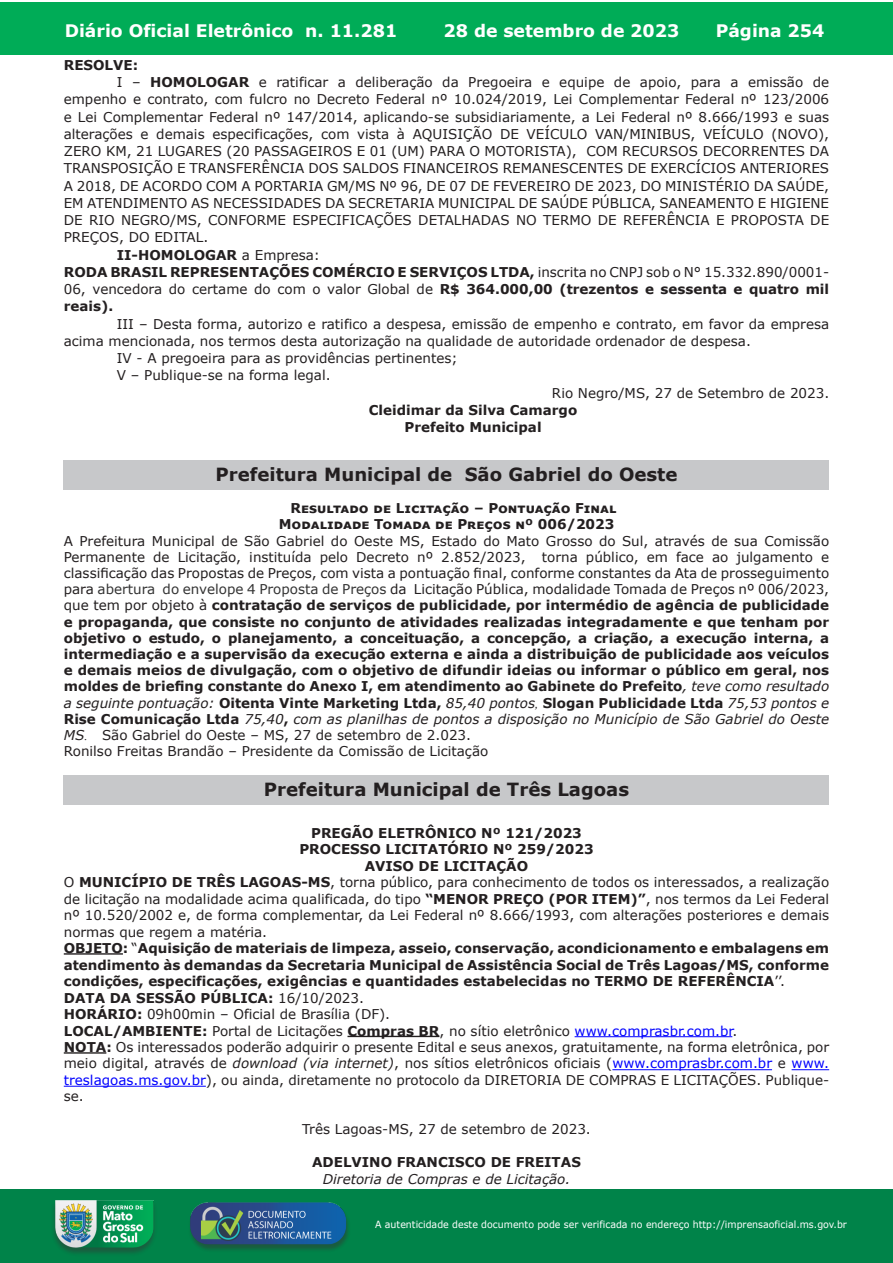
<style>
.page{position:relative;width:893px;height:1263px;background:#fff}
.page>*{position:absolute;margin:0;border:0;box-sizing:border-box;transform-origin:0 0}
.t1{font:700 18.15px "Verdana";color:#231f20}
.t2{font:700 17.25px "Verdana";color:#fff}
.t3{font:700 13.5px/16.2px "Verdana";color:#231f20;text-align:center}
.t4{font:13.5px "Verdana";color:#231f20}
.t5{font:italic 13.5px "Verdana";color:#231f20}
.t6{font:9.9px "Verdana";color:#fff;scale:.95 1}
.s1{font-weight:700}
.s2{font-weight:400}
.s3{font-weight:400;color:#333}
.s4{font-weight:400;font-style:italic}
.s5{font-family:"Times New Roman";font-weight:400;font-style:italic}
.s6{color:#00f}
.s7{font-style:italic}
</style>
<div class="page">
<div style="left:0;top:2px;width:893px;height:53px;background:#00ac57"></div>
<div style="left:1px;top:1189px;width:892px;height:74px;background:#008349"></div>
<img style="left:49px;top:1198px;width:111px;height:61px">
<img style="left:185px;top:1201px;width:168px;height:54px">
<hr style="left:64px;top:953px;width:59px;height:2px;background:#231f20">
<hr style="left:347px;top:1036px;width:92px;height:1px;background:#231f20">
<hr style="left:575px;top:1036px;width:157px;height:1px;background:#00f">
<hr style="left:64px;top:1052px;width:42px;height:2px;background:#231f20">
<hr style="left:612px;top:1069px;width:160px;height:1px;background:#00f">
<hr style="left:792px;top:1069px;width:37px;height:1px;background:#00f">
<hr style="left:64px;top:1086px;width:142px;height:1px;background:#00f">
<div style="left:64px;top:460px;width:765px;height:29px;background:#c7c8ca"></div>
<div style="left:64px;top:775px;width:765px;height:30px;background:#c7c8ca"></div>
<p class="t2" style="left:65px;top:18px;width:334px">Diário Oficial Eletrônico n. 11.281</p>
<p class="t2" style="left:444px;top:18px;width:237px">28 de setembro de 2023</p>
<p class="t2" style="left:716px;top:18px;width:110px">Página 254</p>
<p class="t3" style="left:64px;top:57px;width:76px">RESOLVE:</p>
<p class="t4" style="left:117px;top:73px;width:714px">I – <span class="s1">HOMOLOGAR</span> e ratificar a deliberação da Pregoeira e equipe de apoio, para a emissão de</p>
<p class="t4" style="left:64px;top:90px;width:767px">empenho e contrato, com fulcro no Decreto Federal nº 10.024/2019, Lei Complementar Federal nº 123/2006</p>
<p class="t4" style="left:64px;top:107px;width:767px">e Lei Complementar Federal nº 147/2014, aplicando-se subsidiariamente, a Lei Federal nº 8.666/1993 e suas</p>
<p class="t4" style="left:64px;top:125px;width:767px">alterações e demais especificações, com vista à AQUISIÇÃO DE VEÍCULO VAN/MINIBUS, VEÍCULO (NOVO),</p>
<p class="t4" style="left:64px;top:142px;width:767px">ZERO KM, 21 LUGARES (20 PASSAGEIROS E 01 (UM) PARA O MOTORISTA), COM RECURSOS DECORRENTES DA</p>
<p class="t4" style="left:64px;top:159px;width:767px">TRANSPOSIÇÃO E TRANSFERÊNCIA DOS SALDOS FINANCEIROS REMANESCENTES DE EXERCÍCIOS ANTERIORES</p>
<p class="t4" style="left:64px;top:176px;width:767px">A 2018, DE ACORDO COM A PORTARIA GM/MS Nº 96, DE 07 DE FEVEREIRO DE 2023, DO MINISTÉRIO DA SAÚDE,</p>
<p class="t4" style="left:64px;top:194px;width:767px">EM ATENDIMENTO AS NECESSIDADES DA SECRETARIA MUNICIPAL DE SAÚDE PÚBLICA, SANEAMENTO E HIGIENE</p>
<p class="t4" style="left:64px;top:211px;width:767px">DE RIO NEGRO/MS, CONFORME ESPECIFICAÇÕES DETALHADAS NO TERMO DE REFERÊNCIA E PROPOSTA DE</p>
<p class="t4" style="left:64px;top:228px;width:146px">PREÇOS, DO EDITAL.</p>
<p class="t3" style="left:117px;top:246px;width:205px">II-HOMOLOGAR <span class="s2">a Empresa:</span></p>
<p class="t3" style="left:64px;top:264px;width:767px">RODA BRASIL REPRESENTAÇÕES COMÉRCIO E SERVIÇOS LTDA, <span class="s2">inscrita no CNPJ sob o N° 15.332.890/0001-</span></p>
<p class="t3" style="left:64px;top:281px;width:767px"><span class="s2">06, vencedora do certame do com o valor Global de</span> R$ 364.000,00 (trezentos e sessenta e quatro mil</p>
<p class="t3" style="left:64px;top:298px;width:51px">reais).</p>
<p class="t4" style="left:117px;top:314px;width:714px">III – Desta forma, autorizo e ratifico a despesa, emissão de empenho e contrato, em favor da empresa</p>
<p class="t4" style="left:64px;top:332px;width:689px">acima mencionada, nos termos desta autorização na qualidade de autoridade ordenador de despesa.</p>
<p class="t4" style="left:117px;top:349px;width:342px">IV - A pregoeira para as providências pertinentes;</p>
<p class="t4" style="left:117px;top:366px;width:215px">V – Publique-se na forma legal.</p>
<p class="t4" style="left:552px;top:383px;width:279px">Rio Negro/MS, 27 de Setembro de 2023.</p>
<p class="t3" style="left:369px;top:401px;width:210px;line-height:17.2px">Cleidimar da Silva Camargo<br>Prefeito Municipal</p>
<h1 class="t1" style="left:215px;top:461px;width:464px">Prefeitura Municipal de São Gabriel do Oeste</h1>
<p class="t3" style="left:279px;top:500px;width:339px;text-align:right">Resultado de Licitação – Pontuação Final<br>Modalidade Tomada de Preços nº 006/2023</p>
<p class="t3" style="left:64px;top:532px;width:767px;text-align:left"><span class="s2">A Prefeitura Municipal de São Gabriel do Oeste MS, Estado do Mato Grosso do Sul, através de sua Comissão Permanente de Licitação, instituída pelo Decreto nº 2.852/2023, torna público, em face ao julgamento e classificação das Propostas de Preços, com vista a pontuação final, conforme constantes da Ata de prosseguimento para</span> <span class="s3">abertura do envelope 4 Proposta de Preços</span> <span class="s2">da Licitação Pública, modalidade Tomada de Preços nº 006/2023, que tem por objeto à</span> contratação de serviços de publicidade, por intermédio de agência de publicidade e propaganda, que consiste no conjunto de atividades realizadas integradamente e que tenham por objetivo o estudo, o planejamento, a conceituação, a concepção, a criação, a execução interna, a intermediação e a supervisão da execução externa e ainda a distribuição de publicidade aos veículos e demais meios de divulgação, com o objetivo de difundir ideias ou informar o público em geral, nos moldes de briefing constante do Anexo I, em atendimento ao Gabinete do Prefeito<span class="s4">, teve como resultado a seguinte pontuação:</span> Oitenta Vinte Marketing Ltda, <span class="s4">85,40 pontos</span><span class="s5">,</span> Slogan Publicidade Ltda <span class="s4">75,53 pontos e </span>Rise Comunicação Ltda <span class="s4">75,40</span>, <span class="s4">com as planilhas de pontos a disposição no Município de São Gabriel do Oeste MS</span><span class="s5">.</span> <span class="s2">São Gabriel do Oeste – MS, 27 de setembro de 2.023.<br>Ronilso Freitas Brandão – Presidente da Comissão de Licitação</span></p>
<h1 class="t1" style="left:264px;top:777px;width:367px">Prefeitura Municipal de Três Lagoas</h1>
<p class="t3" style="left:311px;top:824px;width:272px">PREGÃO ELETRÔNICO Nº 121/2023</p>
<p class="t3" style="left:299px;top:841px;width:296px">PROCESSO LICITATÓRIO Nº 259/2023</p>
<p class="t3" style="left:365px;top:857px;width:165px">AVISO DE LICITAÇÃO</p>
<p class="t4" style="left:64px;top:873px;width:767px">O <span class="s1">MUNICÍPIO DE TRÊS LAGOAS-MS</span>, torna público, para conhecimento de todos os interessados, a realização</p>
<p class="t4" style="left:64px;top:889px;width:767px">de licitação na modalidade acima qualificada, do tipo <span class="s1">“MENOR PREÇO (POR ITEM)”</span>, nos termos da Lei Federal</p>
<p class="t4" style="left:64px;top:906px;width:767px">nº 10.520/2002 e, de forma complementar, da Lei Federal nº 8.666/1993, com alterações posteriores e demais</p>
<p class="t4" style="left:64px;top:922px;width:205px">normas que regem a matéria.</p>
<p class="t3" style="left:64px;top:940px;width:767px">OBJETO: <span class="s2">“</span>Aquisição de materiais de limpeza, asseio, conservação, acondicionamento e embalagens em</p>
<p class="t3" style="left:64px;top:956px;width:767px">atendimento às demandas da Secretaria Municipal de Assistência Social de Três Lagoas/MS, conforme</p>
<p class="t3" style="left:64px;top:973px;width:723px">condições, especificações, exigências e quantidades estabelecidas no TERMO DE REFERÊNCIA<span class="s2">’’.</span></p>
<p class="t3" style="left:64px;top:989px;width:302px">DATA DA SESSÃO PÚBLICA: <span class="s2">16/10/2023.</span></p>
<p class="t4" style="left:64px;top:1005px;width:328px"><span class="s1">HORÁRIO:</span> 09h00min – Oficial de Brasília (DF).</p>
<p class="t4" style="left:64px;top:1021px;width:675px"><span class="s1">LOCAL/AMBIENTE:</span> Portal de Licitações <span class="s1">Compras BR</span>, no sítio eletrônico <span class="s6">www.comprasbr.com.br</span>.</p>
<p class="t4" style="left:64px;top:1038px;width:767px"><span class="s1">NOTA:</span> Os interessados poderão adquirir o presente Edital e seus anexos, gratuitamente, na forma eletrônica, por</p>
<p class="t4" style="left:64px;top:1054px;width:767px">meio digital, através de <span class="s7">download (via internet)</span>, nos sítios eletrônicos oficiais (<span class="s6">www.comprasbr.com.br</span> e <span class="s6">www.</span></p>
<p class="t4" style="left:64px;top:1071px;width:767px"><span class="s6">treslagoas.ms.gov.br</span>), ou ainda, diretamente no protocolo da DIRETORIA DE COMPRAS E LICITAÇÕES. Publique-</p>
<p class="t4" style="left:64px;top:1087px;width:21px">se.</p>
<p class="t4" style="left:302px;top:1120px;width:290px">Três Lagoas-MS, 27 de setembro de 2023.</p>
<p class="t3" style="left:312px;top:1154px;width:270px">ADELVINO FRANCISCO DE FREITAS</p>
<p class="t5" style="left:323px;top:1169px;width:249px">Diretoria de Compras e de Licitação.</p>
<p class="t6" style="left:375px;top:1218px;width:498px">A autenticidade deste documento pode ser verificada no endereço http://imprensaoficial.ms.gov.br</p>
</div>
